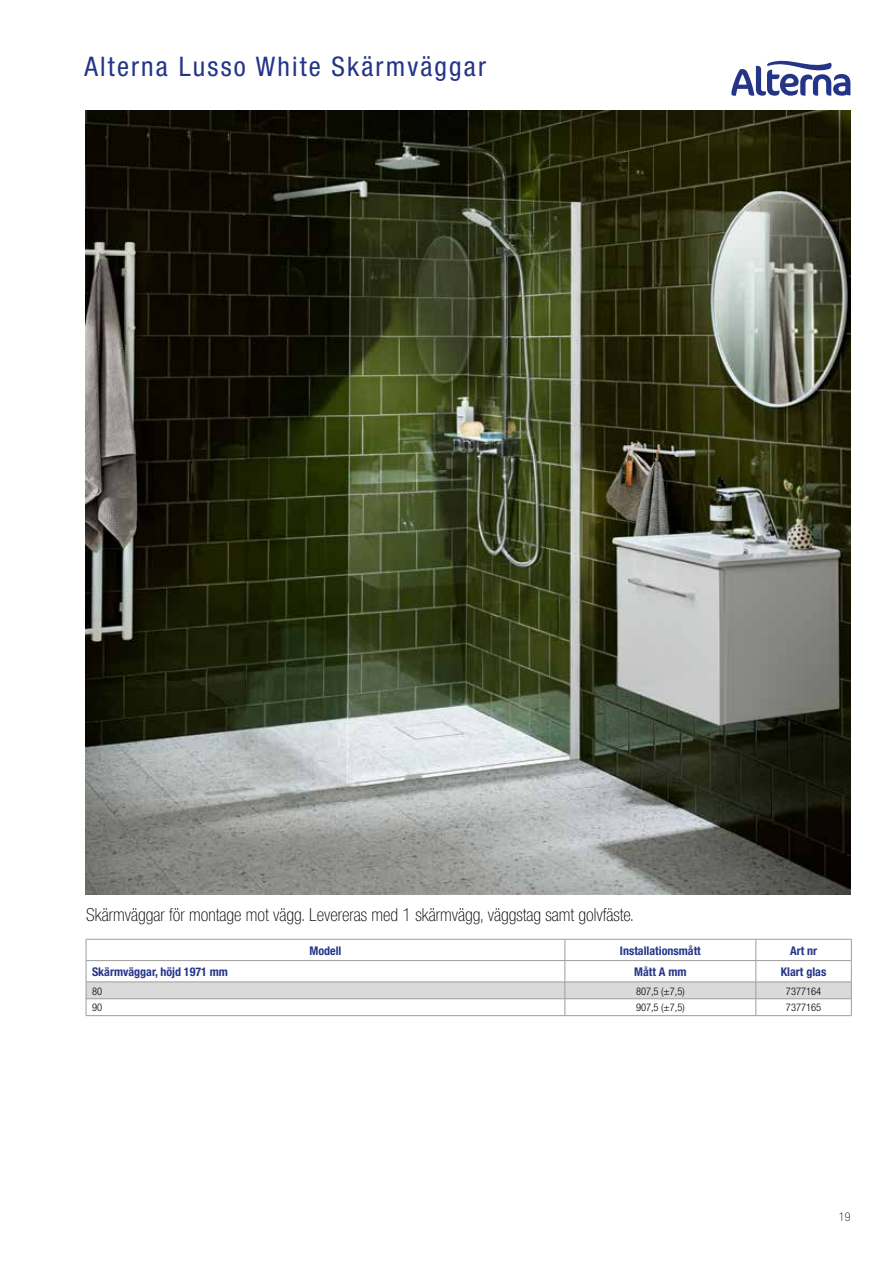
<style>
.page{position:relative;width:893px;height:1263px;background:#fff}
.page>*{position:absolute;margin:0;border:0;box-sizing:border-box;transform-origin:0 0}
.t1{font:condensed 27px "Helvetica Neue";letter-spacing:.08em;color:#243588}
.t2{font:100 condensed 18px "Helvetica Neue";color:#000}
.t3{font:700 condensed 12px "Helvetica Neue";color:#243588}
.t4{font:100 condensed 12px "Helvetica Neue";color:#000}
.t5{font:300 condensed 10.5px "Helvetica Neue";color:#000}
</style>
<div class="page">
<svg style="left:731px;top:60px;width:119px;height:36px"></svg>
<svg style="left:86px;top:939px;width:766px;height:76px"></svg>
<hr style="left:86px;top:1015px;width:479px;height:1px;background:#9d9d9c">
<hr style="left:565px;top:1015px;width:191px;height:1px;background:#9d9d9c">
<hr style="left:756px;top:1015px;width:95px;height:1px;background:#9d9d9c">
<img style="left:86px;top:111px;width:764px;height:783px">
<h1 class="t1" style="left:85px;top:51px;width:403px">Alterna Lusso White Skärmväggar</h1>
<p class="t2" style="left:86px;top:905px;width:550px">Skärmväggar för montage mot vägg. Levereras med 1 skärmvägg, väggstag samt golvfäste.</p>
<p class="t3" style="left:309px;top:943px;width:33px">Modell</p>
<p class="t3" style="left:620px;top:943px;width:82px">Installationsmått</p>
<p class="t3" style="left:790px;top:943px;width:29px">Art nr</p>
<p class="t3" style="left:92px;top:964px;width:138px">Skärmväggar, höjd 1971 mm</p>
<p class="t3" style="left:634px;top:964px;width:54px">Mått A mm</p>
<p class="t3" style="left:781px;top:964px;width:47px">Klart glas</p>
<p class="t5" style="left:92px;top:985px;width:12px">80</p>
<p class="t5" style="left:636px;top:985px;width:50px">807,5 (±7,5)</p>
<p class="t5" style="left:786px;top:985px;width:37px">7377164</p>
<p class="t5" style="left:92px;top:1002px;width:12px">90</p>
<p class="t5" style="left:636px;top:1002px;width:50px">907,5 (±7,5)</p>
<p class="t5" style="left:786px;top:1002px;width:37px">7377165</p>
<p class="t4" style="left:839px;top:1209px;width:13px">19</p>
</div>
